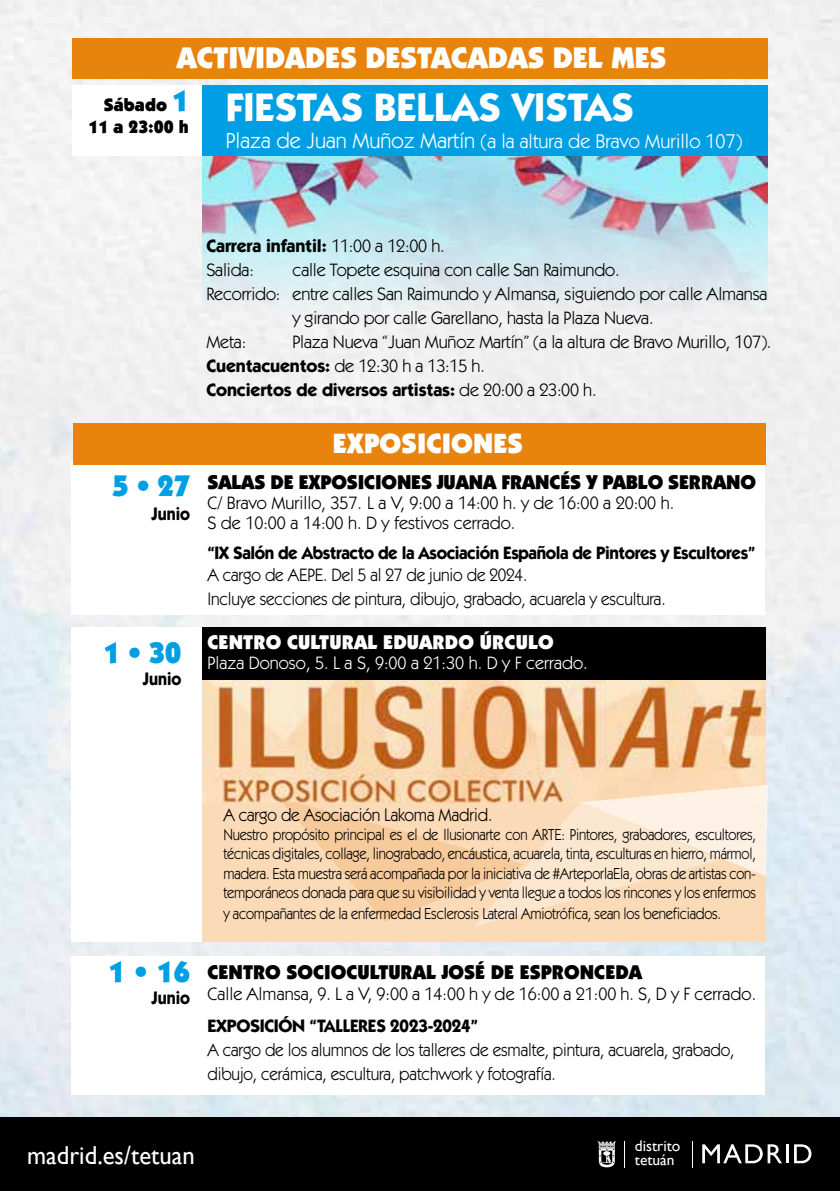
<style>
.page{position:relative;width:840px;height:1191px;background:#fff}
.page>*{position:absolute;margin:0;border:0;box-sizing:border-box;transform-origin:0 0}
.t1{font:700 40px "Itc Kabel";color:#fff}
.t2{font:900 30px "Itc Kabel";color:#fff}
.t3{font:900 30px "Itc Kabel";color:#009fe3}
.t4{font:900 28px "Itc Kabel";color:#fff}
.t5{font:26px "Gill Sans";color:#fff;scale:.95 1}
.t6{font:900 20px "Itc Kabel";letter-spacing:-.01em;color:#000}
.t7{font:20px "Itc Kabel";color:#fff}
.t8{font:900 20px "Itc Kabel";letter-spacing:.005em;color:#fff}
.t9{font:18px/24px "Itc Kabel";letter-spacing:-.01em;color:#000}
.t10{font:18px/24px "Itc Kabel";letter-spacing:-.01em;color:#000;scale:.95 1}
.t11{font:700 18px "Itc Kabel";letter-spacing:-.025em;color:#000;scale:.95 1}
.t12{font:18px "Itc Kabel";color:#fff}
.t13{font:700 18px "Itc Kabel";letter-spacing:-.025em;color:#000}
.t14{font:900 18px/21.6px "Itc Kabel";color:#000;text-align:right}
.t15{font:700 18px "Itc Kabel";letter-spacing:-.025em;color:#000;scale:.9 1}
.t16{font:16px/19.2px "Itc Kabel";letter-spacing:-.015em;color:#000;text-align:justify;scale:.9 1}
.t17{font:15.4px "Gill Sans";color:#fff}
.s1{font-size:30px;color:#009fe3}
.s2{font-size:22px}
.s3{font-weight:700}
</style>
<div class="page">
<div style="left:0;top:0;width:839px;height:1191px;background:linear-gradient(to bottom,#f6f2f0,#dde9f2)"></div>
<div style="left:72px;top:85px;width:693px;height:71px;background:#fff"></div>
<img style="left:202px;top:156px;width:565px;height:161px">
<div style="left:0;top:1117px;width:839px;height:74px;background:#000"></div>
<svg style="left:624px;top:1141px;width:1px;height:26px"></svg>
<svg style="left:702px;top:1144px;width:79px;height:19px"></svg>
<hr style="left:785px;top:1144px;width:3px;height:19px;background:#fff">
<svg style="left:794px;top:1144px;width:17px;height:19px"></svg>
<svg style="left:597px;top:1141px;width:19px;height:26px"></svg>
<div style="left:72px;top:39px;width:695px;height:40px;background:#e8840e"></div>
<div style="left:202px;top:85px;width:565px;height:71px;background:#009fe3"></div>
<div style="left:71px;top:461px;width:693px;height:154px;background:#fff"></div>
<div style="left:71px;top:627px;width:693px;height:314px;background:#fff"></div>
<div style="left:71px;top:955px;width:693px;height:139px;background:#fff"></div>
<div style="left:73px;top:423px;width:692px;height:42px;background:#e8840e"></div>
<div style="left:202px;top:627px;width:563px;height:53px;background:#000"></div>
<div style="left:202px;top:802px;width:563px;height:139px;background:#fadab7"></div>
<img style="left:202px;top:680px;width:563px;height:122px">
<svg style="left:278px;top:784px;width:489px;height:142px"></svg>
<h2 class="t2" style="left:177px;top:39px;width:491px">ACTIVIDADES DESTACADAS DEL MES</h2>
<p class="t14" style="left:88px;top:94px;width:102px">Sábado <span class="s1">1<br></span>11 a 23:00 h</p>
<h1 class="t1" style="left:225px;top:83px;width:409px">FIESTAS BELLAS VISTAS</h1>
<p class="t7" style="left:225px;top:129px;width:517px"><span class="s2">Plaza de Juan Muñoz Martín</span> (a la altura de Bravo Murillo 107)</p>
<p class="t9" style="left:206px;top:234px;width:240px"><span class="s3">Carrera infantil:</span> 11:00 a 12:00 h.<br>Salida:</p>
<p class="t9" style="left:292px;top:258px;width:328px">calle Topete esquina con calle San Raimundo.</p>
<p class="t9" style="left:206px;top:282px;width:562px">Recorrido: entre calles San Raimundo y Almansa, siguiendo por calle Almansa</p>
<p class="t9" style="left:292px;top:306px;width:362px">y girando por calle Garellano, hasta la Plaza Nueva.</p>
<p class="t9" style="left:206px;top:330px;width:41px">Meta:</p>
<p class="t9" style="left:206px;top:330px;width:566px;text-indent:86px">Plaza Nueva “Juan Muñoz Martín” (a la altura de Bravo Murillo, 107).<br><span class="s3">Cuentacuentos:</span> de 12:30 h a 13:15 h.<br><span class="s3">Conciertos de diversos artistas:</span> de 20:00 a 23:00 h.</p>
<h2 class="t3" style="left:112px;top:467px;width:79px">5 • 27</h2>
<p class="t15" style="left:151px;top:502px;width:45px">Junio</p>
<h2 class="t3" style="left:103px;top:634px;width:79px">1 • 30</h2>
<p class="t15" style="left:143px;top:668px;width:45px">Junio</p>
<h3 class="t4" style="left:333px;top:425px;width:191px">EXPOSICIONES</h3>
<p class="t6" style="left:207px;top:469px;width:550px">SALAS DE EXPOSICIONES JUANA FRANCÉS Y PABLO SERRANO</p>
<p class="t9" style="left:207px;top:492px;width:468px;line-height:20px">C/ Bravo Murillo, 357. L a V, 9:00 a 14:00 h. y de 16:00 a 20:00 h.<br>S de 10:00 a 14:00 h. D y festivos cerrado.</p>
<p class="t11" style="left:207px;top:542px;width:578px">“IX Salón de Abstracto de la Asociación Española de Pintores y Escultores”</p>
<p class="t10" style="left:207px;top:562px;width:483px">A cargo de AEPE. Del 5 al 27 de junio de 2024.<br>Incluye secciones de pintura, dibujo, grabado, acuarela y escultura.</p>
<p class="t8" style="left:207px;top:629px;width:347px">CENTRO CULTURAL EDUARDO ÚRCULO</p>
<p class="t12" style="left:207px;top:652px;width:381px">Plaza Donoso, 5. L a S, 9:00 a 21:30 h. D y F cerrado.</p>
<h2 class="t3" style="left:108px;top:953px;width:83px">1 • 16</h2>
<p class="t15" style="left:151px;top:987px;width:45px">Junio</p>
<p class="t10" style="left:223px;top:802px;width:284px">A cargo de Asociación Lakoma Madrid.</p>
<p class="t16" style="left:223px;top:825px;width:593px">Nuestro propósito principal es el de Ilusionarte con ARTE: Pintores, grabadores, escultores, técnicas digitales, collage, linograbado, encáustica, acuarela, tinta, esculturas en hierro, mármol, madera. Esta muestra será acompañada por la iniciativa de #ArteporlaEla, obras de artistas con&shy;temporáneos donada para que su visibilidad y venta llegue a todos los rincones y los enfermos</p>
<p class="t16" style="left:223px;top:904px;width:554px">y acompañantes de la enfermedad Esclerosis Lateral Amiotrófica, sean los beneficiados.</p>
<p class="t6" style="left:207px;top:959px;width:436px">CENTRO SOCIOCULTURAL JOSÉ DE ESPRONCEDA</p>
<p class="t9" style="left:207px;top:981px;width:550px">Calle Almansa, 9. L a V, 9:00 a 14:00 h y de 16:00 a 21:00 h. S, D y F cerrado.</p>
<p class="t13" style="left:207px;top:1015px;width:272px">EXPOSICIÓN “TALLERES 2023-2024”</p>
<p class="t10" style="left:207px;top:1037px;width:556px">A cargo de los alumnos de los talleres de esmalte, pintura, acuarela, grabado, dibujo, cerámica, escultura, patchwork y fotografía.</p>
<p class="t17" style="left:634px;top:1136px;width:47px">distrito</p>
<h3 class="t5" style="left:27px;top:1140px;width:178px">madrid.es/tetuan</h3>
<p class="t17" style="left:634px;top:1151px;width:41px">tetuán</p>
</div>
